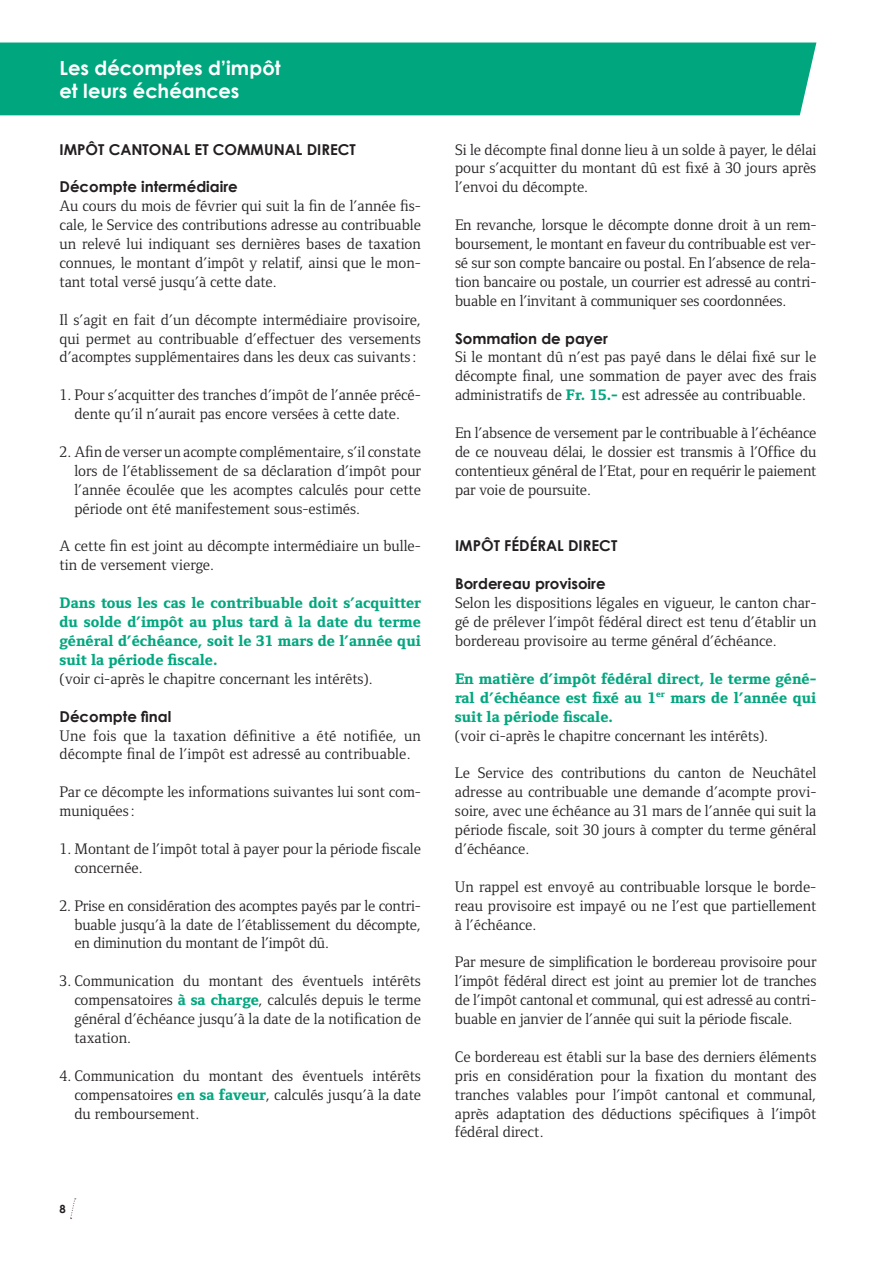
<style>
.page{position:relative;width:893px;height:1263px;background:#fff}
.page>*{position:absolute;margin:0;border:0;box-sizing:border-box;transform-origin:0 0}
.t1{font:700 19.5px/23.4px "Century Gothic";letter-spacing:-.005em;color:#fff}
.t2{font:15.75px/18.9px "Foundry Form Serif";color:#231f20;text-align:justify}
.t3{font:800 15.75px/18.9px "Foundry Form Serif";color:#00a77e;text-align:justify}
.t4{font:700 15px "Century Gothic";color:#231f20}
.t5{font:700 11.25px "Century Gothic";color:#231f20}
.s1{font-weight:800;color:#00a77e}
</style>
<div class="page">
<svg style="left:70px;top:1198px;width:6px;height:21px"></svg>
<div style="left:0;top:43px;width:816px;height:72px;background:#00a77e"></div>
<p class="t1" style="left:60px;top:55px;width:223px">Les décomptes d’impôt et leurs échéances</p>
<p class="t4" style="left:60px;top:140px;width:298px">Impôt cantonal et communal di rect</p>
<p class="t4" style="left:60px;top:177px;width:180px">Décompte intermédiaire</p>
<p class="t2" style="left:60px;top:197px;width:363px">Au cours du mois de février qui suit la fin de l’année fis&shy;cale, le Service des contributions adresse au contribuable un relevé lui indiquant ses dernières bases de taxation connues, le montant d’impôt y relatif, ainsi que le mon&shy;tant total versé jusqu’à cette date.</p>
<p class="t2" style="left:60px;top:310px;width:363px">Il s’agit en fait d’un décompte intermédiaire provisoire, qui permet au contribuable d’effectuer des versements d’acomptes supplémentaires dans les deux cas suivants:</p>
<p class="t2" style="left:60px;top:386px;width:363px;text-align:center">1. Pour s’acquitter des tranches d’impôt de l’année précé&shy;dente qu’il n’aurait pas encore versées à cette date.</p>
<p class="t2" style="left:74px;top:442px;width:348px;text-indent:-15px">2. Afin de verser un acompte complémentaire, s’il constate lors de l’établissement de sa déclaration d’impôt pour l’année écoulée que les acomptes calculés pour cette période ont été manifestement sous-estimés.</p>
<p class="t2" style="left:60px;top:537px;width:363px">A cette fin est joint au décompte intermédiaire un bulle&shy;tin de versement vierge.</p>
<p class="t3" style="left:60px;top:593px;width:363px">Dans tous les cas le contribuable doit s’acquitter du solde d’impôt au plus tard à la date du terme général d’échéance, soit le 31 mars de l’année qui suit la période fiscale.</p>
<p class="t2" style="left:60px;top:669px;width:315px">(voir ci-après le chapitre concernant les intérêts).</p>
<p class="t4" style="left:60px;top:707px;width:113px">Décompte final</p>
<p class="t2" style="left:60px;top:726px;width:363px">Une fois que la taxation définitive a été notifiée, un décompte final de l’impôt est adressé au contribuable.</p>
<p class="t2" style="left:60px;top:782px;width:363px">Par ce décompte les informations suivantes lui sont com&shy;muniquées:</p>
<p class="t2" style="left:74px;top:839px;width:348px;text-indent:-15px">1. Montant de l’impôt total à payer pour la période fiscale concernée.</p>
<p class="t2" style="left:74px;top:896px;width:348px;text-indent:-15px">2. Prise en considération des acomptes payés par le contri&shy;buable jusqu’à la date de l’établissement du décompte, en diminution du montant de l’impôt dû.</p>
<p class="t2" style="left:74px;top:971px;width:348px;text-indent:-15px">3. Communication du montant des éventuels intérêts compensatoires <span class="s1">à sa charge</span>, calculés depuis le terme général d’échéance jusqu’à la date de la notification de taxation.</p>
<p class="t2" style="left:74px;top:1066px;width:348px;text-indent:-15px">4. Communication du montant des éventuels intérêts compensatoires <span class="s1">en sa faveur</span>, calculés jusqu’à la date du remboursement.</p>
<p class="t5" style="left:60px;top:1202px;width:8px">8</p>
<p class="t2" style="left:455px;top:140px;width:363px">Si le décompte final donne lieu à un solde à payer, le délai pour s’acquitter du montant dû est fixé à 30 jours après l’envoi du décompte.</p>
<p class="t2" style="left:455px;top:215px;width:363px">En revanche, lorsque le décompte donne droit à un rem&shy;boursement, le montant en faveur du contribuable est ver&shy;sé sur son compte bancaire ou postal. En l’absence de rela&shy;tion bancaire ou postale, un courrier est adressé au contri&shy;buable en l’invitant à communiquer ses coordonnées.</p>
<p class="t4" style="left:455px;top:329px;width:155px">Sommation de payer</p>
<p class="t2" style="left:455px;top:348px;width:363px">Si le montant dû n’est pas payé dans le délai fixé sur le décompte final, une sommation de payer avec des frais administratifs de <span class="s1">Fr. 15.-</span> est adressée au contribuable.</p>
<p class="t2" style="left:455px;top:423px;width:363px">En l’absence de versement par le contribuable à l’échéance de ce nouveau délai, le dossier est transmis à l’Office du contentieux général de l’Etat, pour en requérir le paiement par voie de poursuite.</p>
<p class="t4" style="left:455px;top:537px;width:164px">Impôt fédéral di rect</p>
<p class="t4" style="left:455px;top:574px;width:152px">Bordereau provisoire</p>
<p class="t2" style="left:455px;top:593px;width:363px">Selon les dispositions légales en vigueur, le canton char&shy;gé de prélever l’impôt fédéral direct est tenu d’établir un bordereau provisoire au terme général d’échéance.</p>
<p class="t3" style="left:455px;top:669px;width:363px">En matière d’impôt fédéral direct, le terme géné&shy;ral d’échéance est fixé au 1<sup>er</sup> mars de l’année qui suit la période fiscale.</p>
<p class="t2" style="left:455px;top:726px;width:315px">(voir ci-après le chapitre concernant les intérêts).</p>
<p class="t2" style="left:455px;top:764px;width:363px">Le Service des contributions du canton de Neuchâtel adresse au contribuable une demande d’acompte provi&shy;soire, avec une échéance au 31 mars de l’année qui suit la période fiscale, soit 30 jours à compter du terme général d’échéance.</p>
<p class="t2" style="left:455px;top:877px;width:363px">Un rappel est envoyé au contribuable lorsque le borde&shy;reau provisoire est impayé ou ne l’est que partiellement à l’échéance.</p>
<p class="t2" style="left:455px;top:953px;width:363px">Par mesure de simplification le bordereau provisoire pour l’impôt fédéral direct est joint au premier lot de tranches de l’impôt cantonal et communal, qui est adressé au contri&shy;buable en janvier de l’année qui suit la période fiscale.</p>
<p class="t2" style="left:455px;top:1047px;width:363px">Ce bordereau est établi sur la base des derniers éléments pris en considération pour la fixation du montant des tranches valables pour l’impôt cantonal et communal, après adaptation des déductions spécifiques à l’impôt fédéral direct.</p>
</div>
